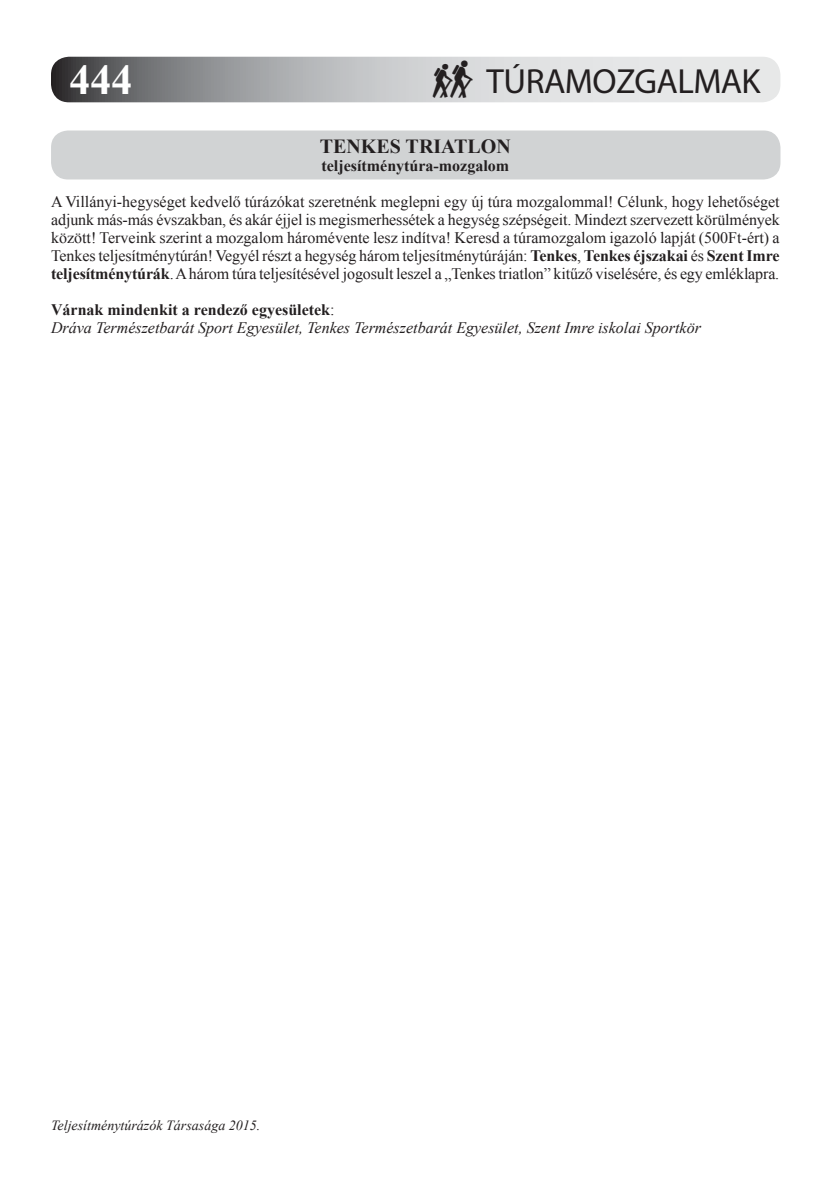
<style>
.page{position:relative;width:840px;height:1191px;background:#fff}
.page>*{position:absolute;margin:0;border:0;box-sizing:border-box;transform-origin:0 0}
.t1{font:700 42px "Times New Roman";color:#fff}
.t2{font:35px "Myriad Pro";letter-spacing:-.015em;color:#231f20}
.t3{font:700 20px "Times New Roman";color:#231f20}
.t4{font:16px/18px "Times New Roman";letter-spacing:-.01em;color:#231f20;text-align:justify}
.t5{font:italic 16px "Times New Roman";color:#231f20}
.t6{font:700 16px "Times New Roman";color:#231f20}
.t7{font:italic 14px "Times New Roman";color:#231f20}
.s1{font-weight:700}
.s2{font-weight:400}
</style>
<div class="page">
<svg style="left:51px;top:57px;width:729px;height:45px;background:#b7b9ba"></svg>
<div style="left:51px;top:130px;width:729px;height:49px;background:#d1d3d4;border-radius:17px"></div>
<div style="left:432px;top:60px;width:40px;height:38px;background:#d6d7d9"></div>
<p class="t1" style="left:69px;top:51px;width:64px">444</p>
<p class="t2" style="left:486px;top:60px;width:275px">TÚRAMOZGALMAK</p>
<p class="t3" style="left:319px;top:132px;width:192px">TENKES TRIATLON</p>
<p class="t6" style="left:321px;top:154px;width:189px">teljesítménytúra-mozgalom</p>
<p class="t4" style="left:51px;top:192px;width:730px">A Villányi-hegységet kedvelő túrázókat szeretnénk meglepni egy új túra mozgalommal! Célunk, hogy lehetőséget adjunk más-más évszakban, és akár éjjel is megismerhessétek a hegység szépségeit. Mindezt szervezett körülmények között! Terveink szerint a mozgalom háromévente lesz indítva! Keresd a túramozgalom igazoló lapját (500Ft-ért) a Tenkes teljesítménytúrán! Vegyél részt a hegység három teljesítménytúráján: <span class="s1">Tenkes</span>, <span class="s1">Tenkes éjszakai</span> és <span class="s1">Szent Imre teljesítménytúrák</span>. A három túra teljesítésével jogosult leszel a „Tenkes triatlon” kitűző viselésére, és egy emléklapra.</p>
<p class="t6" style="left:51px;top:298px;width:285px">Várnak mindenkit a rendező egyesületek<span class="s2">:</span></p>
<p class="t5" style="left:51px;top:316px;width:651px">Dráva Természetbarát Sport Egyesület, Tenkes Természetbarát Egyesület, Szent Imre iskolai Sportkör</p>
<p class="t7" style="left:51px;top:1115px;width:211px">Teljesítménytúrázók Társasága 2015.</p>
</div>
